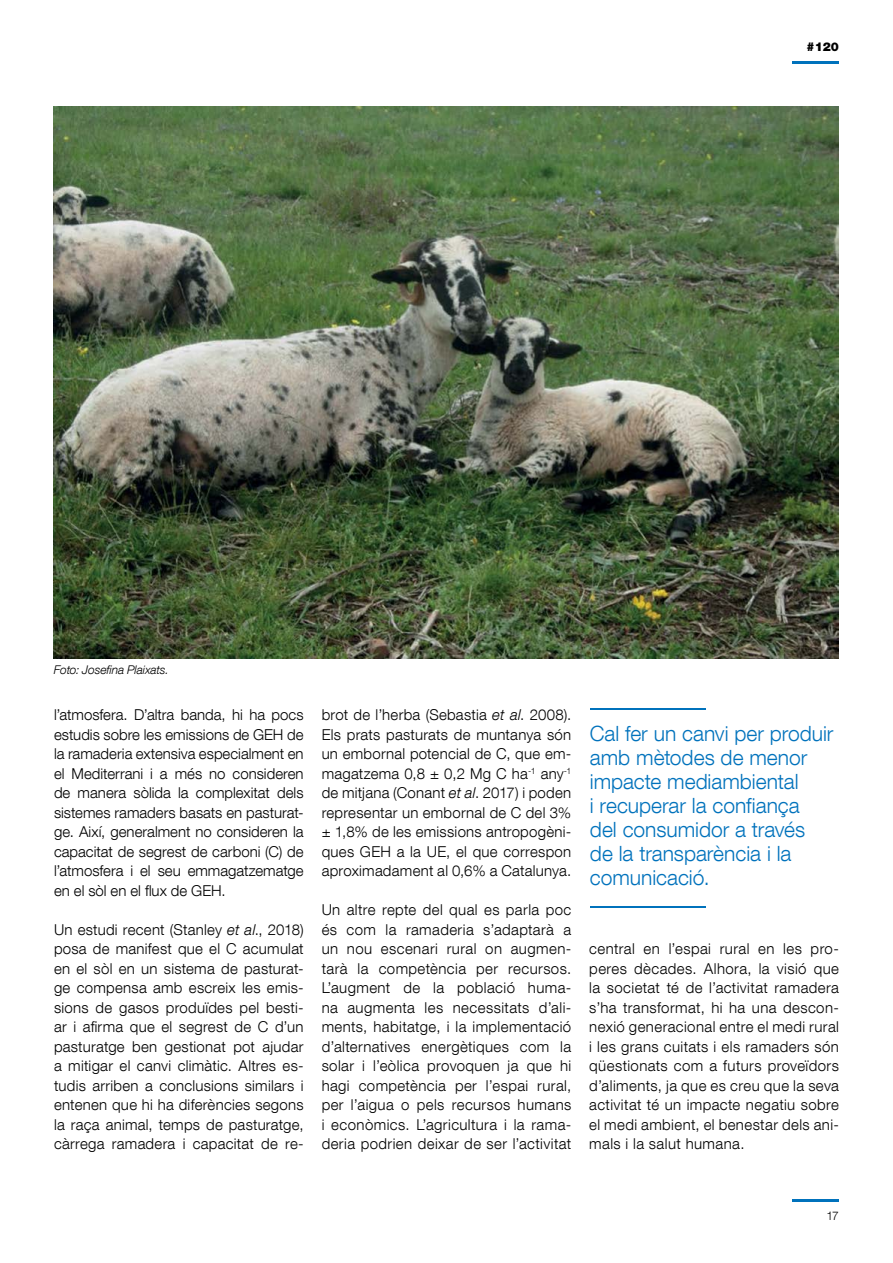
<style>
.page{position:relative;width:893px;height:1263px;background:#fff}
.page>*{position:absolute;margin:0;border:0;box-sizing:border-box;transform-origin:0 0}
.t1{font:300 21px/24px "Helvetica Neue LT Com";color:#0072bc}
.t2{font:300 15px/19.5px "Helvetica Neue LT Com";letter-spacing:.02em;color:#000;text-align:justify}
.t3{font:900 12.15px "Helvetica Neue LT Com";color:#000}
.t4{font:italic 300 12px "Helvetica Neue LT Com";letter-spacing:-.01em;color:#000}
.t5{font:300 12px "Helvetica Neue LT Com";color:#000}
.s1{font-style:italic}
</style>
<div class="page">
<hr style="left:590px;top:709px;width:116px;height:1px;background:#0072bc">
<hr style="left:590px;top:907px;width:116px;height:1px;background:#0072bc">
<img style="left:54px;top:106px;width:785px;height:552px">
<hr style="left:792px;top:1199px;width:47px;height:3px;background:#0072bc">
<hr style="left:792px;top:61px;width:47px;height:3px;background:#0072bc">
<p class="t3" style="left:807px;top:40px;width:34px">#120</p>
<p class="t4" style="left:54px;top:663px;width:116px">Foto: Josefina Plaixats.</p>
<p class="t2" style="left:54px;top:705px;width:251px">l’atmosfera. D’altra banda, hi ha pocs estudis sobre les emissions de GEH de la ramaderia extensiva especialment en el Mediterrani i a més no consideren de manera sòlida la complexitat dels sistemes ramaders basats en pasturat&shy;ge. Així, generalment no consideren la capacitat de segrest de carboni (C) de l’atmosfera i el seu emmagatzematge en el sòl en el flux de GEH.</p>
<p class="t2" style="left:54px;top:919px;width:251px">Un estudi recent (Stanley <span class="s1">et al</span>., 2018) posa de manifest que el C acumulat en el sòl en un sistema de pasturat&shy;ge compensa amb escreix les emis&shy;sions de gasos produïdes pel besti&shy;ar i afirma que el segrest de C d’un pasturatge ben gestionat pot ajudar a mitigar el canvi climàtic. Altres es&shy;tudis arriben a conclusions similars i entenen que hi ha diferències segons la raça animal, temps de pasturatge, càrrega ramadera i capacitat de re-</p>
<p class="t2" style="left:322px;top:705px;width:251px">brot de l’herba (Sebastia <span class="s1">et al</span>. 2008).<br>Els prats pasturats de muntanya són un embornal potencial de C, que em&shy;magatzema 0,8 ± 0,2 Mg C ha<sup>-1</sup> any<sup>-1 </sup>de mitjana (Conant <span class="s1">et al</span>. 2017) i poden representar un embornal de C del 3% ± 1,8% de les emissions antropogèni&shy;ques GEH a la UE, el que correspon aproximadament al 0,6% a Catalunya.</p>
<p class="t2" style="left:322px;top:900px;width:251px">Un altre repte del qual es parla poc és com la ramaderia s’adaptarà a un nou escenari rural on augmen&shy;tarà la competència per recursos.<br>L’augment de la població huma&shy;na augmenta les necessitats d’ali&shy;ments, habitatge, i la implementació d’alternatives energètiques com la solar i l’eòlica provoquen ja que hi hagi competència per l’espai rural, per l’aigua o pels recursos humans i econòmics. L’agricultura i la rama&shy;deria podrien deixar de ser l’activitat</p>
<h1 class="t1" style="left:590px;top:721px;width:245px">Cal fer un canvi per produir amb mètodes de menor impacte mediambiental<br>i recuperar la confiança<br>del consumidor a través de la transparència i la comunicació.</h1>
<p class="t2" style="left:589px;top:939px;width:251px">central en l’espai rural en les pro&shy;peres dècades. Alhora, la visió que la societat té de l’activitat ramadera s’ha transformat, hi ha una descon&shy;nexió generacional entre el medi rural i les grans cuitats i els ramaders són qüestionats com a futurs proveïdors d’aliments, ja que es creu que la seva activitat té un impacte negatiu sobre el medi ambient, el benestar dels ani&shy;mals i la salut humana.</p>
<p class="t5" style="left:826px;top:1208px;width:14px">17</p>
</div>
